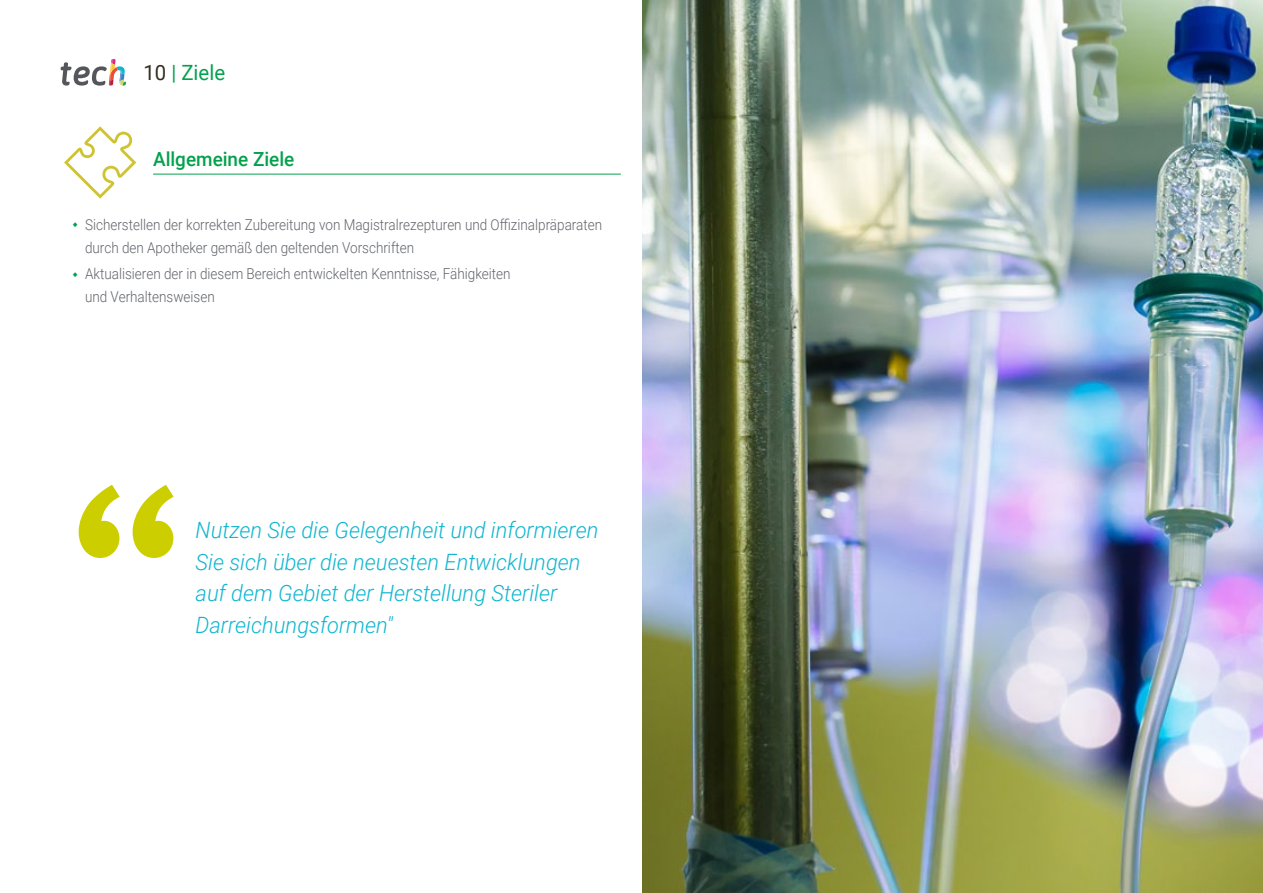
<style>
.page{position:relative;width:1263px;height:893px;background:#fff}
.page>*{position:absolute;margin:0;border:0;box-sizing:border-box;transform-origin:0 0}
.t1{font:italic 300 22.5px/31.5px "Roboto";color:#0fb6cf}
.t2{font:21px "Roboto";color:#04a14d}
.t3{font:500 19.5px "Roboto";color:#04a14d}
.t4{font:300 15px/22.5px "Roboto";color:#61646a;scale:.9 1}
.s1{color:#312e20}
</style>
<div class="page">
<hr style="left:153px;top:174px;width:468px;height:1px;background:#04a14d">
<svg style="left:64px;top:126px;width:72px;height:73px"></svg>
<img style="left:642px;top:0;width:621px;height:893px">
<svg style="left:79px;top:485px;width:95px;height:73px"></svg>
<svg style="left:61px;top:59px;width:65px;height:27px"></svg>
<h2 class="t2" style="left:144px;top:57px;width:83px"><span class="s1">10</span> | Ziele</h2>
<h3 class="t3" style="left:153px;top:145px;width:143px">Allgemeine Ziele</h3>
<p class="t4" style="left:85px;top:213px;width:576px">Sicherstellen der korrekten Zubereitung von Magistralrezepturen und Offizinalpräparaten durch den Apotheker gemäß den geltenden Vorschriften</p>
<p class="t4" style="left:85px;top:262px;width:474px">Aktualisieren der in diesem Bereich entwickelten Kenntnisse, Fähigkeiten und Verhaltensweisen</p>
<h1 class="t1" style="left:196px;top:514px;width:404px">Nutzen Sie die Gelegenheit und informieren Sie sich über die neuesten Entwicklungen auf dem Gebiet der Herstellung Steriler Darreichungsformen"</h1>
</div>
